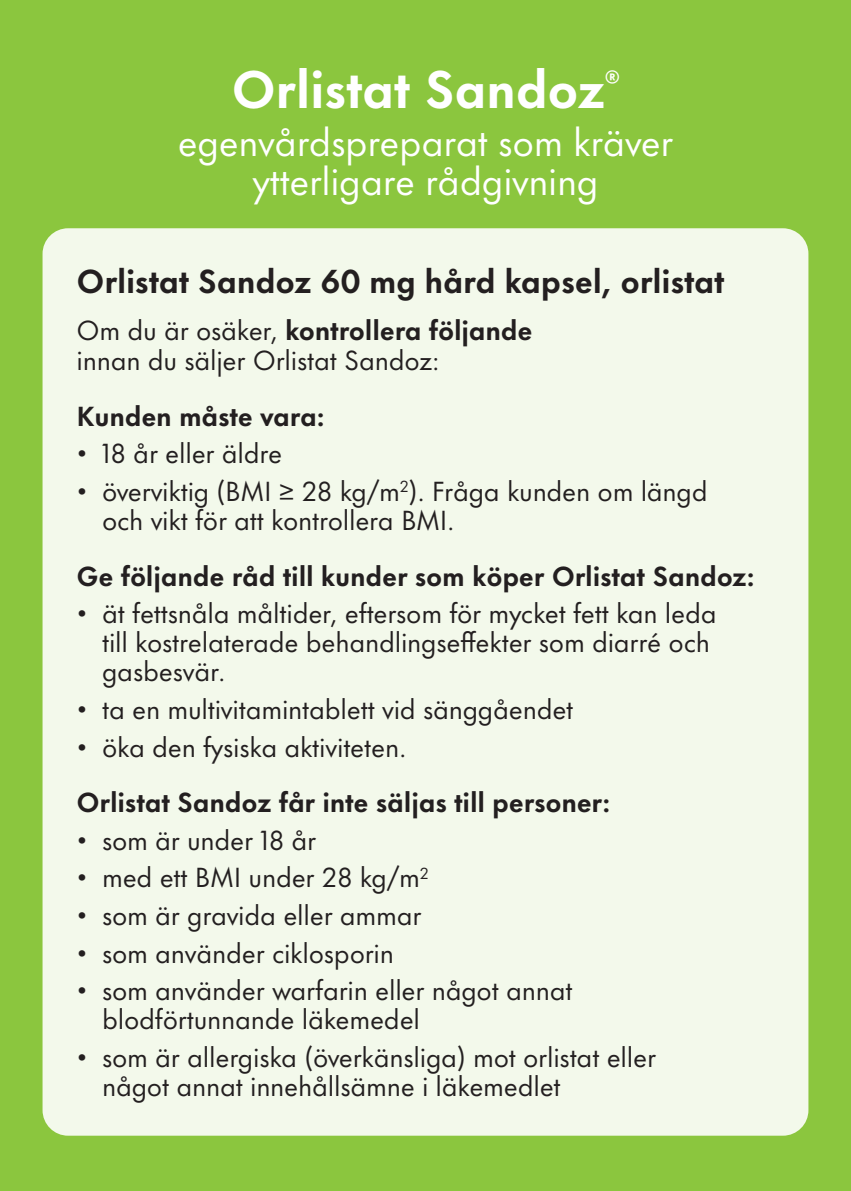
<style>
.page{position:relative;width:851px;height:1191px;background:#fff}
.page>*{position:absolute;margin:0;border:0;box-sizing:border-box;transform-origin:0 0}
.t1{font:700 48.9px "Futura Now Text";letter-spacing:-.01em;color:#fff}
.t2{font:36px/39px "Futura Now Text";letter-spacing:-.01em;color:#fff;text-align:center}
.t3{font:700 30.6px "Futura Now Text";letter-spacing:-.01em;color:#231f20}
.t4{font:25.5px/29.1px "Futura Now Text";letter-spacing:-.01em;color:#231f20}
.t5{font:700 25.5px "Futura Now Text";letter-spacing:-.01em;color:#231f20}
.s1{font-weight:700}
</style>
<div class="page">
<div style="left:0;top:0;width:850px;height:1191px;background:#8bc63e"></div>
<div style="left:43px;top:228px;width:765px;height:907px;background:#f3f9eb;border-radius:26px"></div>
<h1 class="t1" style="left:231px;top:48px;width:389px">Orlistat Sandoz<sup>®</sup></h1>
<h2 class="t2" style="left:178px;top:120px;width:497px">egenvårdspreparat som kräver ytterligare rådgivning</h2>
<p class="t3" style="left:77px;top:255px;width:649px">Orlistat Sandoz 60 mg hård kapsel, orlistat</p>
<p class="t4" style="left:77px;top:314px;width:457px;line-height:30px">Om du är osäker, <span class="s1">kontrollera följande </span>innan du säljer Orlistat Sandoz:</p>
<p class="t5" style="left:77px;top:394px;width:250px">Kunden måste vara:</p>
<p class="t4" style="left:77px;top:437px;width:207px">• 18 år eller äldre</p>
<p class="t4" style="left:102px;top:475px;width:607px;text-indent:-26px">• överviktig (BMI ≥ 28 kg/m<sup>2</sup>). Fråga kunden om längd och vikt för att kontrollera BMI.</p>
<p class="t5" style="left:77px;top:554px;width:680px">Ge följande råd till kunder som köper Orlistat Sandoz:</p>
<p class="t4" style="left:102px;top:597px;width:616px;text-indent:-26px">• ät fettsnåla måltider, eftersom för mycket fett kan leda till kostrelaterade behandlingseffekter som diarré och gasbesvär.</p>
<p class="t4" style="left:77px;top:693px;width:498px">• ta en multivitamintablett vid sänggåendet</p>
<p class="t4" style="left:77px;top:731px;width:331px">• öka den fysiska aktiviteten.</p>
<p class="t5" style="left:77px;top:781px;width:535px">Orlistat Sandoz får inte säljas till personer:</p>
<p class="t4" style="left:77px;top:824px;width:241px">• som är under 18 år</p>
<p class="t4" style="left:77px;top:861px;width:354px">• med ett BMI under 28 kg/m<sup>2</sup></p>
<p class="t4" style="left:77px;top:899px;width:346px">• som är gravida eller ammar</p>
<p class="t4" style="left:77px;top:936px;width:319px">• som använder ciklosporin</p>
<p class="t4" style="left:102px;top:974px;width:472px;text-indent:-26px">• som använder warfarin eller något annat blodförtunnande läkemedel</p>
<p class="t4" style="left:102px;top:1041px;width:555px;text-indent:-26px">• som är allergiska (överkänsliga) mot orlistat eller något annat innehållsämne i läkemedlet</p>
</div>
